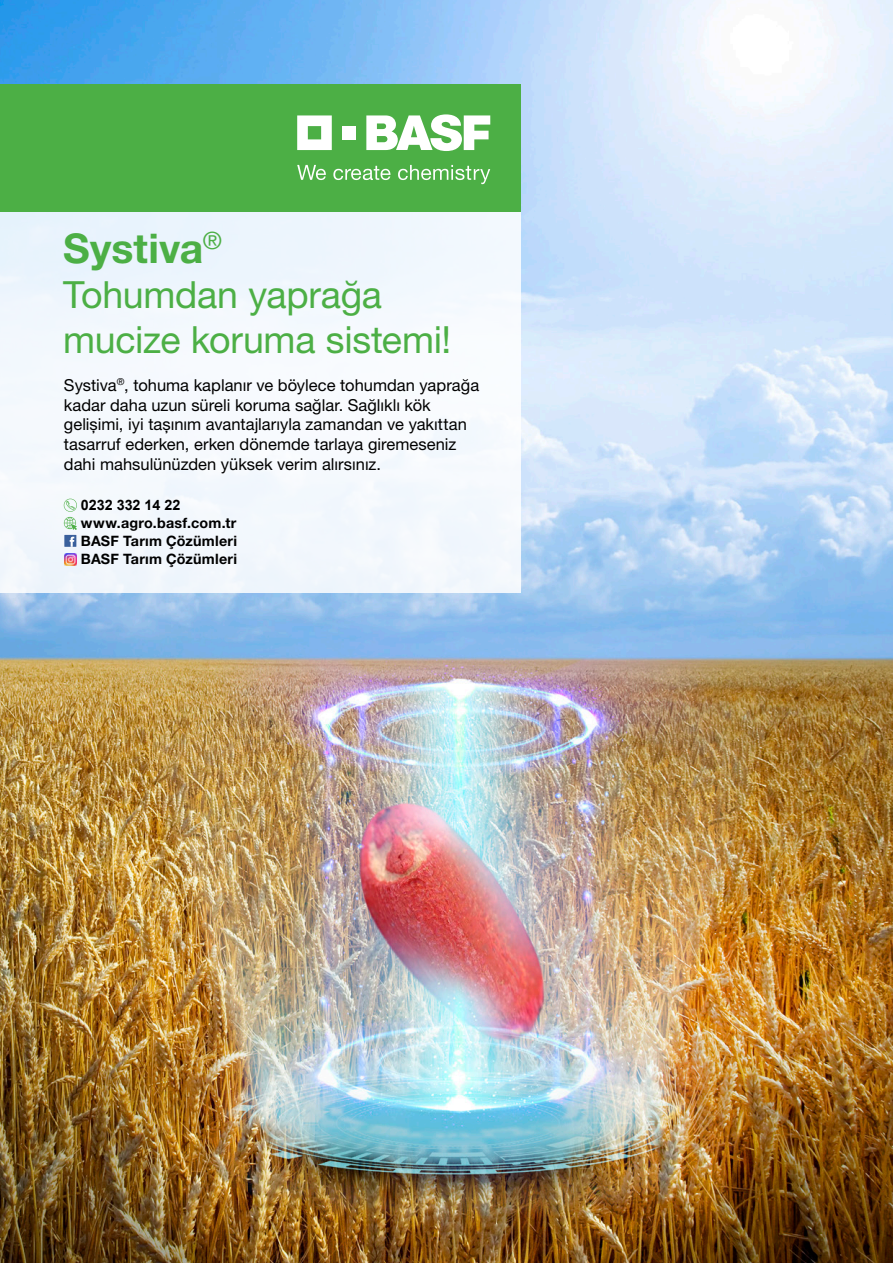
<style>
.page{position:relative;width:893px;height:1263px;background:#fff}
.page>*{position:absolute;margin:0;border:0;box-sizing:border-box;transform-origin:0 0}
.t1{font:700 40.95px "Helvetica Neue LT Pro";letter-spacing:.005em;color:#4caf45}
.t2{font:37.5px "Helvetica Neue LT Pro";letter-spacing:-.005em;color:#4caf45}
.t3{font:16.5px/19.8px "Helvetica Neue LT Pro";color:#000}
.t4{font:700 14.25px/17.7px "Helvetica Neue LT Pro";letter-spacing:.015em;color:#000}
.s1{font-family:"Arial"}
</style>
<div class="page">
<img style="left:0;top:0;width:893px;height:1263px">
<div style="left:0;top:147px;width:521px;height:446px;background:#f3f8fd"></div>
<div style="left:0;top:84px;width:521px;height:128px;background:#4caf45"></div>
<svg style="left:297px;top:115px;width:35px;height:35px"></svg>
<div style="left:342px;top:126px;width:14px;height:13px;background:#fff"></div>
<svg style="left:366px;top:114px;width:124px;height:37px"></svg>
<svg style="left:297px;top:165px;width:29px;height:15px"></svg>
<svg style="left:333px;top:166px;width:57px;height:14px"></svg>
<svg style="left:398px;top:165px;width:92px;height:19px"></svg>
<div style="left:64px;top:535px;width:12px;height:12px;background:#3a609c"></div>
<svg style="left:70px;top:537px;width:4px;height:10px"></svg>
<svg style="left:64px;top:553px;width:12px;height:12px"></svg>
<svg style="left:64px;top:499px;width:13px;height:31px"></svg>
<p class="t1" style="left:63px;top:223px;width:160px">Systiva<sup>®</sup></p>
<p class="t2" style="left:63px;top:272px;width:320px">Tohumdan yaprağa</p>
<p class="t2" style="left:63px;top:317px;width:390px">mucize koruma sistemi!</p>
<p class="t3" style="left:64px;top:375px;width:417px">Systiva<sup>®</sup>, tohuma kaplanır ve böylece tohumdan yaprağa kadar daha uzun süreli koruma sağlar. Sağlıklı kök gelişimi, iyi taşınım avantajlarıyla zamandan ve yakıttan tasarruf ederken, erken dönemde tarlaya giremeseniz dahi mahsulünüzden yüksek verim alırsınız.</p>
<p class="t4" style="left:81px;top:496px;width:158px"><span class="s1">0232 332 14 22 </span>www.agro.basf.com.tr<br>BASF Tarım Çözümleri<br>BASF Tarım Çözümleri</p>
</div>
